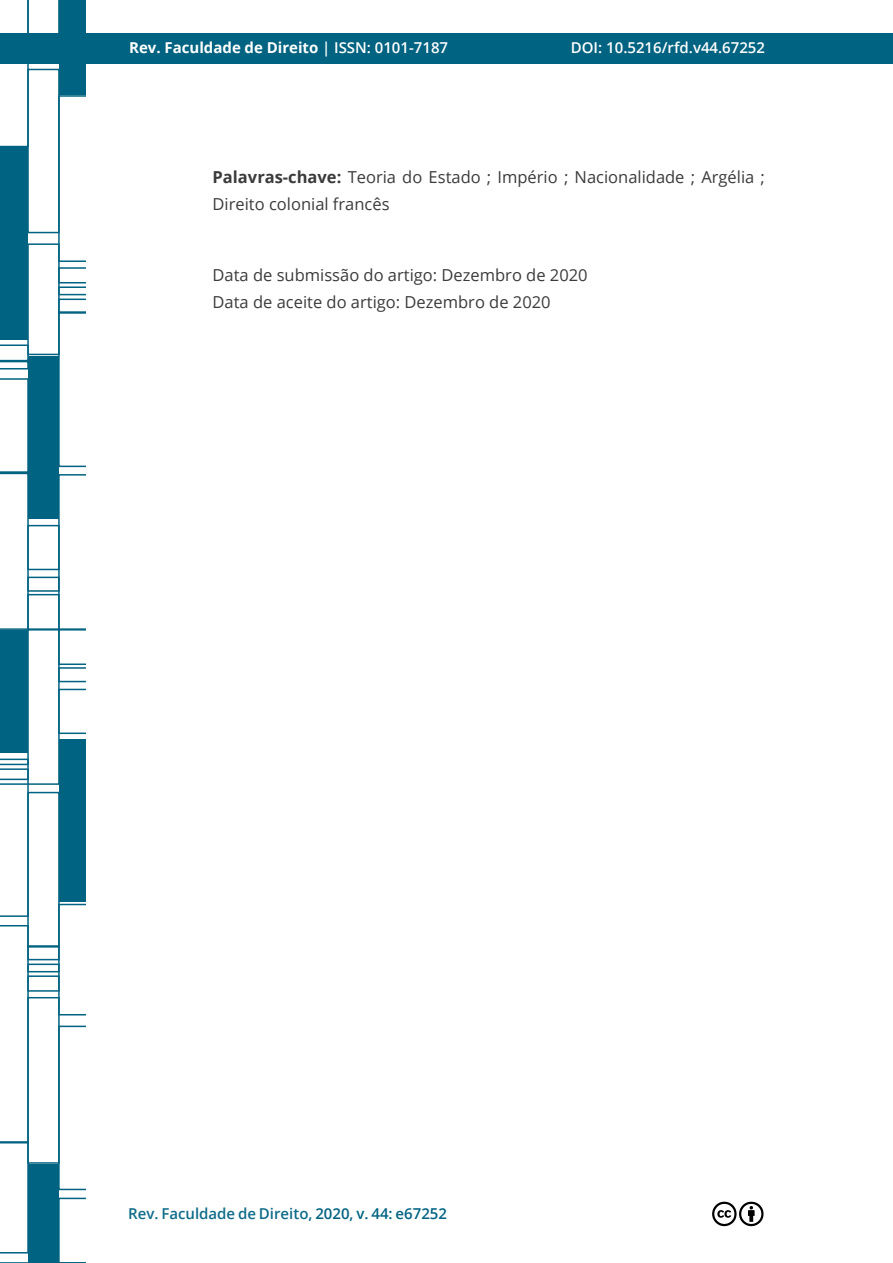
<style>
.page{position:relative;width:893px;height:1263px;background:#fff}
.page>*{position:absolute;margin:0;border:0;box-sizing:border-box;transform-origin:0 0}
.t1{font:16.5px/27px "Open Sans";color:#3c3b3b}
.t2{font:600 15px "Open Sans";color:#0d6b88}
.t3{font:700 15px "Open Sans";color:#fff}
.t4{font:600 15px "Open Sans";color:#fff}
.s1{font-weight:600}
.s2{font-weight:700}
.s3{color:#006382}
</style>
<div class="page">
<div style="left:0;top:33px;width:893px;height:31px;background:#006381"></div>
<svg style="left:0;top:0;width:85px;height:1263px"></svg>
<svg style="left:712px;top:1201px;width:52px;height:26px"></svg>
<p class="t3" style="left:129px;top:37px;width:320px">Rev. Faculdade de Direito <span class="s1">| ISSN: 0101-7187</span></p>
<p class="t4" style="left:571px;top:37px;width:196px">DOI: 10.5216/rfd.v44.67252</p>
<p class="t1" style="left:213px;top:163px;width:554px"><span class="s2">Palavras-chave:</span> Teoria do Estado ; Império ; Nacionalidade ; Argélia ;<br>Direito colonial francês</p>
<p class="t1" style="left:213px;top:261px;width:377px">Data de submissão do artigo: Dezembro de 2020<br>Data de aceite do artigo: Dezembro de 2020</p>
<p class="t2" style="left:128px;top:1203px;width:320px">Rev. Faculdade de Direito, <span class="s3">2020, v. 44: e67252</span></p>
</div>
